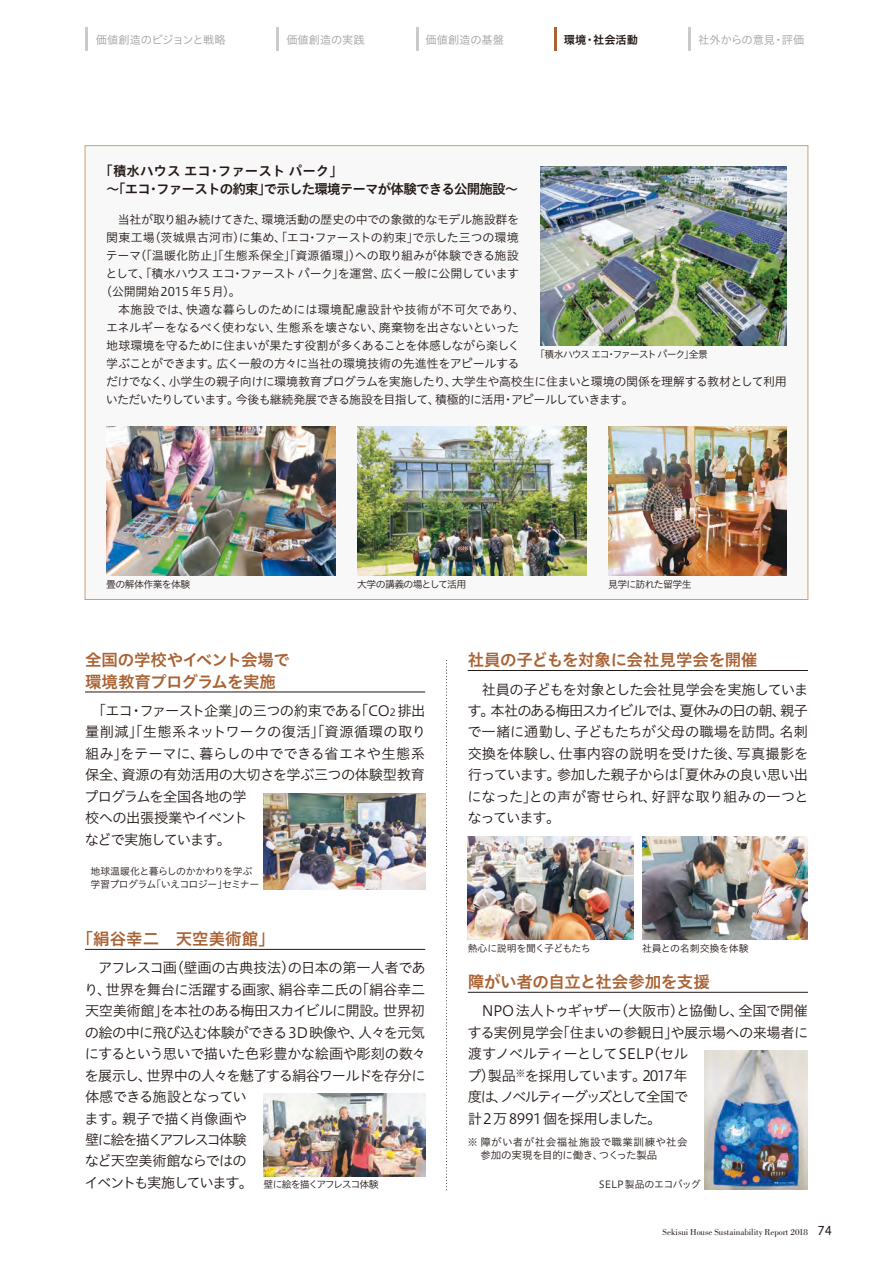
<style>
.page{position:relative;width:893px;height:1263px;background:#fff}
.page>*{position:absolute;margin:0;border:0;box-sizing:border-box;transform-origin:0 0}
.t1{font:16.5px/21.5px "Hiragino UD Sans Std W6";letter-spacing:-.015em;color:#a96233}
.t2{font:14.25px/21.5px "Hiragino UD Sans Std W3";letter-spacing:-.04em;color:#231916}
.t3{font:13.5px/18px "Hiragino UD Sans Std W6";letter-spacing:-.06em;color:#231916}
.t4{font:12px "Hiragino UD Sans Std W3";letter-spacing:-.025em;color:#231916}
.t5{font:12px "Hiragino UD Sans Std W3";letter-spacing:-.065em;color:#231916}
.t6{font:12px "Hiragino UD Sans Std W3";letter-spacing:.01em;color:#231916}
.t7{font:12px "Hiragino UD Sans Std W3";letter-spacing:-.005em;color:#231916}
.t8{font:12px "Hiragino UD Sans Std W3";letter-spacing:-.05em;color:#231916}
.t9{font:12px "Hiragino UD Sans Std W3";letter-spacing:.02em;color:#231916}
.t10{font:11.25px "Hiragino UD Sans Std W3";letter-spacing:-.005em;color:#a0a0a1}
.t11{font:11.25px "Hiragino UD Sans Std W3";letter-spacing:-.045em;color:#a0a0a1}
.t12{font:11.25px "Hiragino UD Sans Std W6";color:#231916}
.t13{font:10.5px/13.5px "Hiragino UD Sans Std N W3";letter-spacing:.025em;color:#231916}
.t14{font:9.9px/13.5px "Hiragino UD Sans Std W3";letter-spacing:-.065em;color:#231916}
.t15{font:9.9px "Hiragino UD Sans Std W3";letter-spacing:-.015em;color:#231916}
.t16{font:9.9px "Hiragino UD Sans Std W3";letter-spacing:-.105em;color:#231916}
.t17{font:9.9px "Hiragino UD Sans Std W3";letter-spacing:-.11em;color:#231916}
.t18{font:9px "Bodoni Std";letter-spacing:-.005em;color:#231916}
.s1{font-size:10.05px}
.s2{font-family:"Hiragino UD Sans Std W4";font-size:12px}
</style>
<div class="page">
<hr style="left:85px;top:692px;width:340px;height:1px;background:#231916">
<svg style="left:446px;top:660px;width:1px;height:531px"></svg>
<hr style="left:85px;top:949px;width:340px;height:1px;background:#231916">
<img style="left:264px;top:793px;width:161px;height:96px">
<img style="left:264px;top:1094px;width:161px;height:82px">
<img style="left:468px;top:836px;width:166px;height:103px">
<img style="left:642px;top:836px;width:166px;height:103px">
<hr style="left:468px;top:992px;width:340px;height:1px;background:#231916">
<hr style="left:468px;top:670px;width:340px;height:1px;background:#231916">
<img style="left:705px;top:1051px;width:103px;height:138px">
<div style="left:85px;top:145px;width:723px;height:455px;background:#f8f8f8;border:1px solid #ca9e76"></div>
<img style="left:608px;top:427px;width:179px;height:148px">
<img style="left:106px;top:427px;width:230px;height:148px">
<img style="left:357px;top:427px;width:230px;height:148px">
<img style="left:540px;top:167px;width:247px;height:178px">
<hr style="left:85px;top:28px;width:3px;height:23px;background:#c9cacb">
<hr style="left:276px;top:28px;width:3px;height:23px;background:#c9cacb">
<hr style="left:416px;top:28px;width:3px;height:23px;background:#c9cacb">
<hr style="left:554px;top:28px;width:3px;height:23px;background:#a96233">
<hr style="left:688px;top:28px;width:3px;height:23px;background:#c9cacb">
<p class="t11" style="left:96px;top:31px;width:131px">価値創造のビジョンと戦略</p>
<p class="t10" style="left:286px;top:31px;width:80px">価値創造の実践</p>
<p class="t10" style="left:426px;top:31px;width:80px">価値創造の基盤</p>
<p class="t12" style="left:564px;top:31px;width:76px">環境・社会活動</p>
<p class="t10" style="left:698px;top:31px;width:108px">社外からの意見・評価</p>
<p class="t3" style="left:106px;top:161px;width:414px;text-indent:-7px">「積水ハウス エコ･ファースト パーク」<br>～「エコ･ファーストの約束」で示した環境テーマが体験できる公開施設～</p>
<p class="t4" style="left:106px;top:210px;width:414px">　当社が取り組み続けてきた、環境活動の歴史の中での象徴的なモデル施設群を</p>
<p class="t7" style="left:106px;top:228px;width:414px">関東工場（茨城県古河市）に集め、「エコ･ファーストの約束」で示した三つの環境</p>
<p class="t6" style="left:106px;top:246px;width:414px">テーマ（「温暖化防止」「生態系保全」「資源循環」）への取り組みが体験できる施設</p>
<p class="t8" style="left:105px;top:264px;width:415px">として、「積水ハウス エコ･ファースト パーク」を運営、広く一般に公開しています</p>
<p class="t4" style="left:100px;top:282px;width:142px">（公開開始2015年5月）。</p>
<p class="t9" style="left:106px;top:300px;width:420px">　本施設では、快適な暮らしのためには環境配慮設計や技術が不可欠であり、</p>
<p class="t4" style="left:106px;top:318px;width:415px">エネルギーをなるべく使わない、生態系を壊さない、廃棄物を出さないといった</p>
<p class="t4" style="left:106px;top:336px;width:415px">地球環境を守るために住まいが果たす役割が多くあることを体感しながら楽しく</p>
<p class="t4" style="left:106px;top:354px;width:414px">学ぶことができます。広く一般の方々に当社の環境技術の先進性をアピールする</p>
<p class="t4" style="left:106px;top:372px;width:682px">だけでなく、小学生の親子向けに環境教育プログラムを実施したり、大学生や高校生に住まいと環境の関係を理解する教材として利用</p>
<p class="t5" style="left:106px;top:390px;width:529px">いただいたりしています。今後も継続発展できる施設を目指して、積極的に活用・アピールしていきます。</p>
<p class="t16" style="left:535px;top:347px;width:174px">「積水ハウス エコ･ファースト パーク」全景</p>
<p class="t14" style="left:106px;top:577px;width:85px">畳の解体作業を体験</p>
<p class="t14" style="left:357px;top:577px;width:111px">大学の講義の場として活用</p>
<p class="t14" style="left:608px;top:577px;width:85px">見学に訪れた留学生</p>
<p class="t1" style="left:85px;top:648px;width:206px">全国の学校やイベント会場で環境教育プログラムを実施</p>
<p class="t2" style="left:84px;top:699px;width:343px">　「エコ・ファースト企業」の三つの約束である「CO<span class="s1">2</span> 排出量削減」「生態系ネットワークの復活」「資源循環の取り組み」をテーマに、暮らしの中でできる省エネや生態系保全、資源の有効活用の大切さを学ぶ三つの体験型教育プログラムを全国各地の学<br>校への出張授業やイベント<br>などで実施しています。</p>
<p class="t14" style="left:91px;top:863px;width:170px">地球温暖化と暮らしのかかわりを学ぶ学習プログラム「いえコロジー」セミナー</p>
<p class="t1" style="left:77px;top:927px;width:199px">「絹谷幸二　天空美術館」</p>
<p class="t2" style="left:84px;top:956px;width:344px">　アフレスコ画（壁画の古典技法）の日本の第一人者であり、世界を舞台に活躍する画家、絹谷幸二氏の「絹谷幸二天空美術館」を本社のある梅田スカイビルに開設。世界初の絵の中に飛び込む体験ができる3D映像や、人々を元気にするという思いで描いた色彩豊かな絵画や彫刻の数々を展示し、世界中の人々を魅了する絹谷ワールドを存分に体感できる施設となってい<br>ます。親子で描く肖像画や<br>壁に絵を描くアフレスコ体験<br>など天空美術館ならではの<br>イベントも実施しています。</p>
<p class="t17" style="left:264px;top:1177px;width:117px">壁に絵を描くアフレスコ体験</p>
<p class="t1" style="left:468px;top:648px;width:291px">社員の子どもを対象に会社見学会を開催</p>
<p class="t2" style="left:467px;top:678px;width:343px;text-align:justify">　社員の子どもを対象とした会社見学会を実施しています。本社のある梅田スカイビルでは、夏休みの日の朝、親子で一緒に通勤し、子どもたちが父母の職場を訪問。名刺交換を体験し、仕事内容の説明を受けた後、写真撮影を行っています。参加した親子からは「夏休みの良い思い出になった」との声が寄せられ、好評な取り組みの一つとなっています。</p>
<p class="t14" style="left:468px;top:941px;width:124px">熱心に説明を聞く子どもたち</p>
<p class="t15" style="left:642px;top:941px;width:108px">社員との名刺交換を体験</p>
<p class="t1" style="left:468px;top:970px;width:244px">障がい者の自立と社会参加を支援</p>
<p class="t2" style="left:467px;top:999px;width:343px">　NPO法人トゥギャザー（大阪市）と協働し、全国で開催する実例見学会「住まいの参観日」や展示場への来場者に渡すノベルティーとしてSELP（セル<br>プ）製品<sup>※</sup>を採用しています。2017年<br>度は、ノベルティーグッズとして全国で<br>計2万8991個を採用しました。</p>
<p class="t13" style="left:480px;top:1135px;width:209px;text-indent:-13px">※ 障がい者が社会福祉施設で職業訓練や社会参加の実現を目的に働き、つくった製品</p>
<p class="t15" style="left:599px;top:1177px;width:103px">SELP製品のエコバッグ</p>
<p class="t18" style="left:663px;top:1227px;width:171px">Sekisui House Sustainability Report 2018 <span class="s2">74</span></p>
</div>
